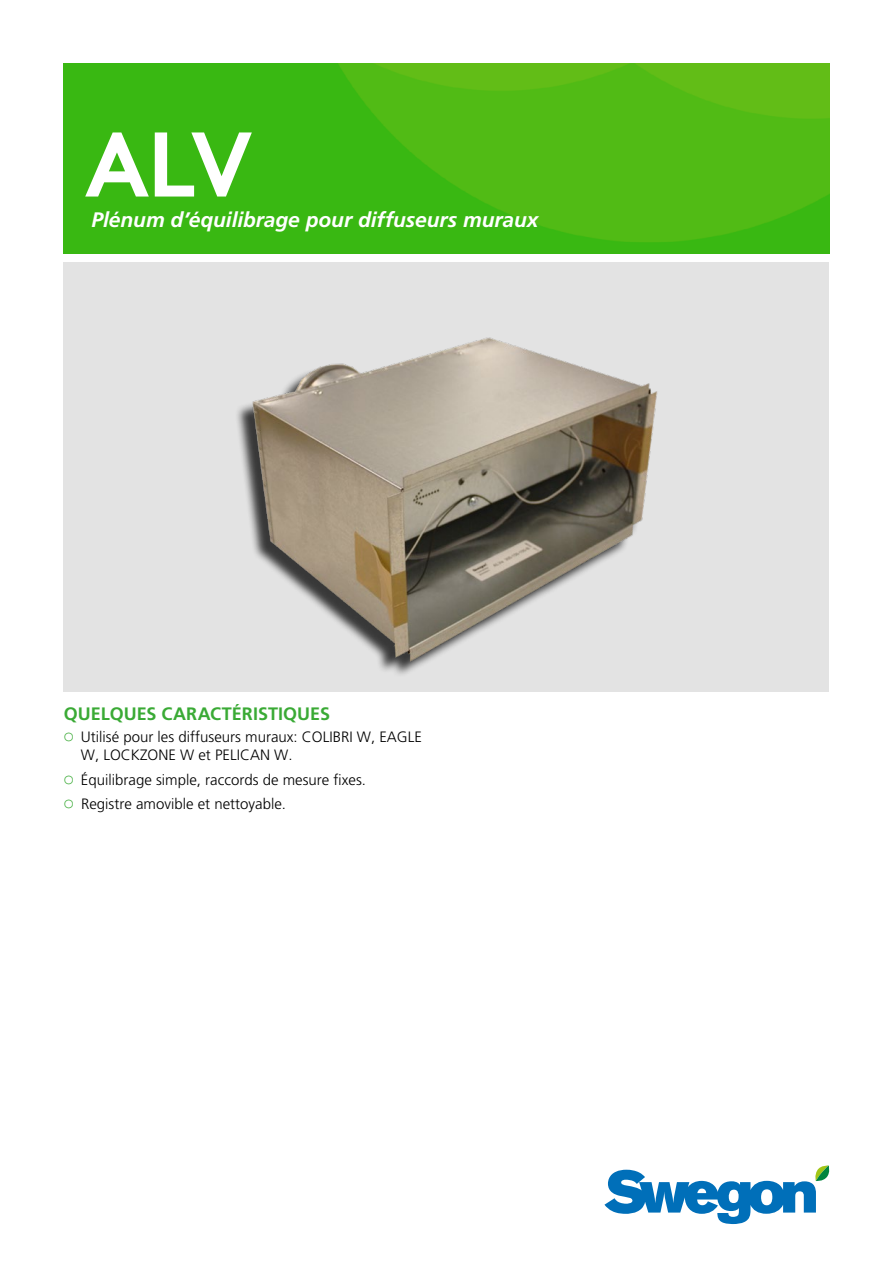
<style>
.page{position:relative;width:893px;height:1263px;background:#fff}
.page>*{position:absolute;margin:0;border:0;box-sizing:border-box;transform-origin:0 0}
.t1{font:700 91.5px "Swegon Brown";color:#fff}
.t2{font:italic 700 21px "Frutiger";letter-spacing:-.005em;color:#fff}
.t3{font:700 18px "Frutiger";color:#3aaa35}
.t4{font:300 15px/18px "Frutiger";color:#000}
.s1{font-family:"Nimbus Rom D";font-weight:400;color:#3aaa35}
</style>
<div class="page">
<div style="left:64px;top:262px;width:765px;height:430px;background:#e3e3e3"></div>
<img style="left:237px;top:337px;width:421px;height:337px">
<svg style="left:604px;top:1165px;width:226px;height:59px"></svg>
<img style="left:64px;top:64px;width:765px;height:189px">
<h1 class="t1" style="left:85px;top:90px;width:169px">ALV</h1>
<h2 class="t2" style="left:92px;top:207px;width:448px">Plénum d’équilibrage pour diffuseurs muraux</h2>
<p class="t3" style="left:64px;top:703px;width:268px">QUELQUES CARACTÉRISTIQUES</p>
<p class="t4" style="left:81px;top:728px;width:342px;text-indent:-17px"><span class="s1">○</span> Utilisé pour les diffuseurs muraux: COLIBRI W, EAGLE<br>W, LOCKZONE W et PELICAN W.</p>
<p class="t4" style="left:64px;top:770px;width:304px"><span class="s1">○</span> Équilibrage simple, raccords de mesure fixes.</p>
<p class="t4" style="left:64px;top:795px;width:224px"><span class="s1">○</span> Registre amovible et nettoyable.</p>
</div>
